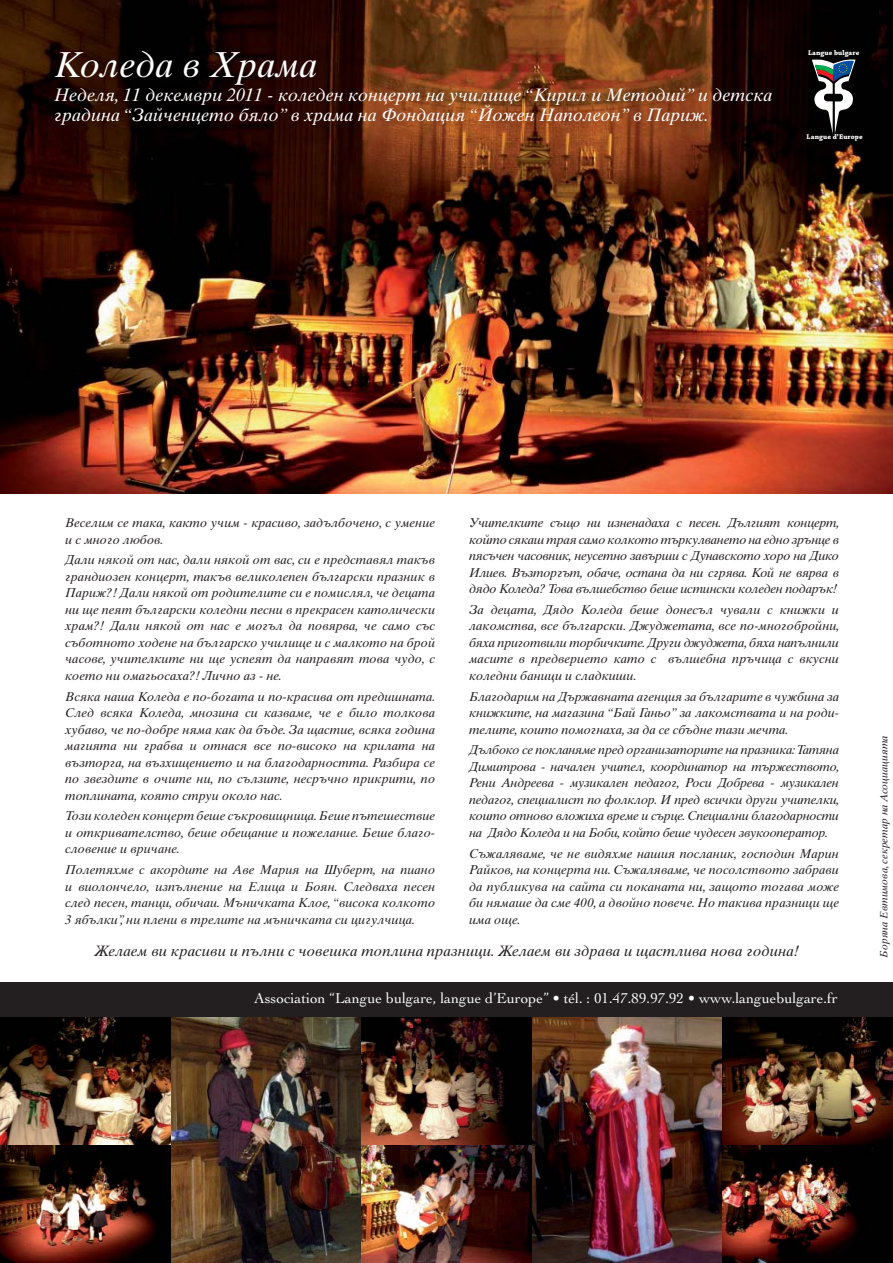
<style>
.page{position:relative;width:893px;height:1263px;background:#fff}
.page>*{position:absolute;margin:0;border:0;box-sizing:border-box;transform-origin:0 0}
.t1{font:36px "Times Ten Cyr Inclined";color:#fff}
.t2{font:18px/19.5px "Times Ten Cyr Inclined";color:#fff}
.t3{font:15px "Cochin";color:#fff}
.t4{font:15px "Times Ten Cyr Inclined";color:#231f20}
.t5{font:12.75px/16.5px "Times Ten Cyr Inclined";color:#231f20;text-align:justify}
.t6{font:10.5px "Times Ten Cyr Inclined";color:#231f20}
.t7{font:700 7.2px "Chaparral Pro";letter-spacing:.01em;color:#fff}
</style>
<div class="page">
<div style="left:0;top:983px;width:893px;height:55px;background:#231f20"></div>
<img style="left:0;top:0;width:893px;height:493px">
<img style="left:170px;top:1017px;width:191px;height:246px">
<img style="left:531px;top:1017px;width:192px;height:246px">
<img style="left:361px;top:1017px;width:170px;height:128px">
<img style="left:0;top:1017px;width:170px;height:128px">
<img style="left:723px;top:1017px;width:170px;height:128px">
<img style="left:361px;top:1145px;width:170px;height:118px">
<img style="left:0;top:1145px;width:170px;height:118px">
<img style="left:723px;top:1145px;width:170px;height:118px">
<svg style="left:812px;top:58px;width:43px;height:76px"></svg>
<h1 class="t1" style="left:54px;top:51px;width:265px">Коледа в Храма</h1>
<p class="t7" style="left:808px;top:50px;width:53px">Langue bulgare</p>
<h2 class="t2" style="left:54px;top:87px;width:720px">Неделя, 11 декември 2011 - коледен концерт на училище “Кирил и Методий” и детска градина “Зайченцето бяло” в храма на Фондация “Йожен Наполеон” в Париж.</h2>
<p class="t7" style="left:806px;top:134px;width:58px">Langue d’Europe</p>
<p class="t5" style="left:65px;top:516px;width:371px">Веселим се така, както учим - красиво, задълбочено, с умение и с много любов.</p>
<p class="t5" style="left:65px;top:553px;width:371px">Дали някой от нас, дали някой от вас, си е представял такъв гран диозен концерт, такъв великолепен български празник в Париж?! Дали някой от родителите си е помислял, че децата ни ще пеят български коледни песни в прекрасен католически храм?! Дали някой от нас е могъл да повярва, че само със съботното ходене на българско училище и с малкото на брой часове, учителките ни ще успеят да направят това чудо, с което ни омагьосаха?! Лично аз - не.</p>
<p class="t5" style="left:65px;top:689px;width:372px">Всяка наша Коледа е по-богата и по-красива от предишната.<br>След всяка Коледа, мнозина си казваме, че е било толкова хубаво, че по-добре няма как да бъде. За щастие, всяка година магията ни грабва и отнася все по-високо на крилата на възторга, на възхищението и на благодарността. Разбира се по звездите в очите ни, по сълзите, несръчно прикрити, по топлината, която струи около нас.</p>
<p class="t5" style="left:65px;top:809px;width:371px">Този коледен концерт беше съкровищница. Беше пътешествие и откривателство, беше обещание и пожелание. Беше благо&shy;словение и вричане.</p>
<p class="t5" style="left:65px;top:863px;width:371px">Полетяхме с акордите на Аве Мария на Шуберт, на пиано и виолончело, изпълнение на Елица и Боян. Следваха песен след песен, танци, обичаи. Мъничката Клое, “висока колкото 3 ябълки”, ни плени в трелите на мъничката си цигулчица.</p>
<p class="t5" style="left:469px;top:516px;width:372px">Учителките също ни изненадаха с песен. Дългият концерт, който сякаш трая само колкото търкулването на едно зрънце в пясъчен часовник, неусетно завърши с Дунавското хоро на Дико Илиев. Възторгът, обаче, остана да ни сгрява. Кой не вярва в дядо Коледа? Това вълшебство беше истински коледен подарък!</p>
<p class="t5" style="left:469px;top:603px;width:372px">За децата, Дядо Коледа беше донесъл чували с книжки и лакомства, все български. Джуджетата, все по-многобройни, бяха приготвили торбичките. Други джуджета, бяха напълнили масите в пред верието като с вълшебна пръчица с вкусни коледни баници и сладкиши.</p>
<p class="t5" style="left:469px;top:689px;width:371px">Благодарим на Държавната aгенция за българите в чужбина за книжките, на магазина “Бай Ганьо” за лакомствата и на роди&shy;телите, които помогнаха, за да се сбъдне тази мечта.</p>
<p class="t5" style="left:469px;top:743px;width:372px">Дълбоко се покланяме пред организаторите на празника: Татяна Димитрова - начален учител, координатор на тържеството, Рени Андреева - музикален педагог, Роси Добрева - музикален педагог, специалист по фолклор. И пред всички други учителки, които отново вложиха време и сърце. Специални благодарности на Дядо Коледа и на Боби, който беше чудесен звукооператор.</p>
<p class="t5" style="left:469px;top:846px;width:371px">Съжаляваме, че не видяхме нашия посланик, господин Марин Райков, на концерта ни. Съжаляваме, че посолството забрави да публикува на сайта си поканата ни, защото тогава може би нямаше да сме 400, а двойно повече. Но такива празници ще има още.</p>
<p class="t4" style="left:94px;top:945px;width:706px">Желаем ви красиви и пълни с човешка топлина празници. Желаем ви здрава и щастлива нова година!</p>
<p class="t3" style="left:254px;top:992px;width:585px">Association “Langue bulgare, langue d’Europe” • tél. : 01.47.89.97.92 • www.languebulgare.fr</p>
<p class="t6" style="left:880px;top:958px;width:224px;rotate:-90deg">Боряна Евтимова, секретар на Асоциацията</p>
</div>
